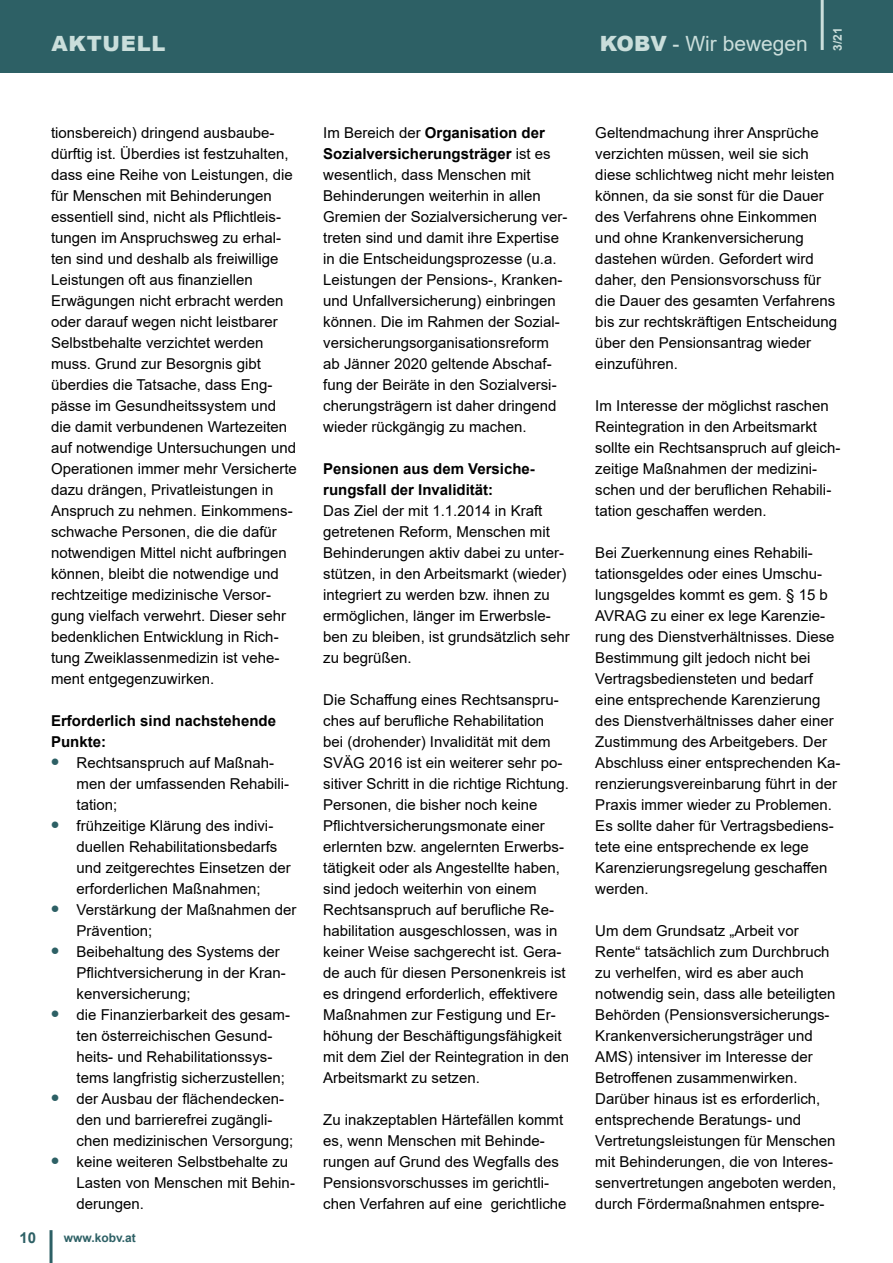
<style>
.page{position:relative;width:893px;height:1263px;background:#fff}
.page>*{position:absolute;margin:0;border:0;box-sizing:border-box;transform-origin:0 0}
.t1{font:21px "Arial";color:#cadedb}
.t2{font:900 21px "Arial";letter-spacing:.035em;color:#cadedb}
.P__p-Text_Standard{font:15px/21px "Arial";color:#000}
.P__p-Text_Standard-2{font:700 15px/21px "Arial";color:#000}
.t3{font:700 15px "Arial";color:#2d6065}
.t4{font:700 12px "Arial";color:#2d6065}
.t5{font:700 12px "Arial";color:#cadedb}
.s1{font-weight:900}
.s2{font-weight:700}
</style>
<div class="page">
<div style="left:0;top:0;width:893px;height:72px;background:#2d6065"></div>
<hr style="left:50px;top:1230px;width:3px;height:33px;background:#2d6065">
<hr style="left:821px;top:0;width:3px;height:50px;background:#cadedb">
<h1 class="t2" style="left:51px;top:28px;width:116px">AKTUELL</h1>
<h1 class="t1" style="left:600px;top:29px;width:210px"><span class="s1">KOBV</span> - Wir bewegen</h1>
<p class="t5" style="left:829px;top:51px;width:25px;rotate:-90deg">3/21</p>
<p class="t3" style="left:19px;top:1227px;width:18px">10</p>
<p class="P__p-Text_Standard" style="left:51px;top:122px;width:247px">tionsbereich) dringend ausbaube&shy;dürftig ist. Überdies ist festzuhalten, dass eine Reihe von Leistungen, die für Menschen mit Behinderungen essentiell sind, nicht als Pflichtleis&shy;tungen im Anspruchsweg zu erhal&shy;ten sind und deshalb als freiwillige Leistungen oft aus finanziellen Erwägungen nicht erbracht werden oder darauf wegen nicht leistbarer Selbstbehalte verzichtet werden muss. Grund zur Besorgnis gibt überdies die Tatsache, dass Eng&shy;pässe im Gesundheitssystem und die damit verbundenen Wartezeiten auf notwendige Untersuchungen und Operationen immer mehr Versicherte dazu drängen, Privatleistungen in Anspruch zu nehmen. Einkommens&shy;schwache Personen, die die dafür notwendigen Mittel nicht aufbringen können, bleibt die notwendige und rechtzeitige medizinische Versor&shy;gung vielfach verwehrt. Dieser sehr bedenklichen Entwicklung in Rich&shy;tung Zweiklassenmedizin ist vehe&shy;ment entgegenzuwirken.</p>
<p class="P__p-Text_Standard-2" style="left:51px;top:710px;width:227px">Erforderlich sind nachstehende<br>Punkte:</p>
<p class="P__p-Text_Standard" style="left:77px;top:752px;width:214px">Rechtsanspruch auf Maßnah&shy;men der umfassenden Rehabili&shy;tation;</p>
<p class="P__p-Text_Standard" style="left:77px;top:815px;width:216px">frühzeitige Klärung des indivi&shy;duellen Rehabilitationsbedarfs und zeitgerechtes Einsetzen der erforderlichen Maßnahmen;</p>
<p class="P__p-Text_Standard" style="left:77px;top:899px;width:222px">Verstärkung der Maßnahmen der<br>Prävention;</p>
<p class="P__p-Text_Standard" style="left:77px;top:941px;width:211px">Beibehaltung des Systems der<br>Pflichtversicherung in der Kran&shy;kenversicherung;</p>
<p class="P__p-Text_Standard" style="left:77px;top:1004px;width:215px">die Finanzierbarkeit des gesam&shy;ten österreichischen Gesund&shy;heits- und Rehabilitationssys&shy;tems langfristig sicherzustellen;</p>
<p class="P__p-Text_Standard" style="left:77px;top:1088px;width:218px">der Ausbau der flächendecken&shy;den und barrierefrei zugängli&shy;chen medizinischen Versorgung;</p>
<p class="P__p-Text_Standard" style="left:77px;top:1151px;width:220px">keine weiteren Selbstbehalte zu<br>Lasten von Menschen mit Behin&shy;derungen.</p>
<p class="t4" style="left:64px;top:1229px;width:74px">www.kobv.at</p>
<p class="P__p-Text_Standard" style="left:323px;top:122px;width:246px">Im Bereich der <span class="s2">Organisation der Sozialversicherungsträger</span> ist es wesentlich, dass Menschen mit Behinderungen weiterhin in allen Gremien der Sozialversicherung ver&shy;treten sind und damit ihre Expertise in die Entscheidungsprozesse (u.a.<br>Leistungen der Pensions-, Kranken&shy;und Unfallversicherung) einbringen können. Die im Rahmen der Sozial&shy;versicherungsorganisationsreform ab Jänner 2020 geltende Abschaf&shy;fung der Beiräte in den Sozialversi&shy;cherungsträgern ist daher dringend wieder rückgängig zu machen.</p>
<p class="P__p-Text_Standard-2" style="left:323px;top:458px;width:213px">Pensionen aus dem Versiche&shy;rungsfall der Invalidität:</p>
<p class="P__p-Text_Standard" style="left:323px;top:500px;width:248px">Das Ziel der mit 1.1.2014 in Kraft getretenen Reform, Menschen mit<br>Behinderungen aktiv dabei zu unter&shy;stützen, in den Arbeitsmarkt (wieder) integriert zu werden bzw. ihnen zu ermöglichen, länger im Erwerbsle&shy;ben zu bleiben, ist grundsätzlich sehr zu begrüßen.</p>
<p class="P__p-Text_Standard" style="left:323px;top:689px;width:247px">Die Schaffung eines Rechtsanspru&shy;ches auf berufliche Rehabilitation<br>bei (drohender) Invalidität mit dem SVÄG 2016 ist ein weiterer sehr po&shy;sitiver Schritt in die richtige Richtung.<br>Personen, die bisher noch keine Pflichtversicherungsmonate einer erlernten bzw. angelernten Erwerbs&shy;tätigkeit oder als Angestellte haben, sind jedoch weiterhin von einem Rechtsanspruch auf berufliche Re&shy;habilitation ausgeschlossen, was in keiner Weise sachgerecht ist. Gera&shy;de auch für diesen Personenkreis ist es dringend erforderlich, effektivere Maßnahmen zur Festigung und Er&shy;höhung der Beschäftigungsfähigkeit mit dem Ziel der Reintegration in den Arbeitsmarkt zu setzen.</p>
<p class="P__p-Text_Standard" style="left:323px;top:1109px;width:245px">Zu inakzeptablen Härtefällen kommt es, wenn Menschen mit Behinde&shy;rungen auf Grund des Wegfalls des Pensionsvorschusses im gerichtli&shy;chen Verfahren auf eine gerichtliche</p>
<p class="P__p-Text_Standard" style="left:595px;top:122px;width:243px">Geltendmachung ihrer Ansprüche verzichten müssen, weil sie sich diese schlichtweg nicht mehr leisten können, da sie sonst für die Dauer des Verfahrens ohne Einkommen und ohne Krankenversicherung dastehen würden. Gefordert wird daher, den Pensionsvorschuss für die Dauer des gesamten Verfahrens bis zur rechtskräftigen Entscheidung über den Pensionsantrag wieder einzuführen.</p>
<p class="P__p-Text_Standard" style="left:595px;top:395px;width:247px">Im Interesse der möglichst raschen Reintegration in den Arbeitsmarkt sollte ein Rechtsanspruch auf gleich&shy;zeitige Maßnahmen der medizini&shy;schen und der beruflichen Rehabili&shy;tation geschaffen werden.</p>
<p class="P__p-Text_Standard" style="left:595px;top:542px;width:247px">Bei Zuerkennung eines Rehabili&shy;tationsgeldes oder eines Umschu&shy;lungsgeldes kommt es gem. § 15 b AVRAG zu einer ex lege Karenzie&shy;rung des Dienstverhältnisses. Diese Bestimmung gilt jedoch nicht bei Vertragsbediensteten und bedarf eine entsprechende Karenzierung des Dienstverhältnisses daher einer Zustimmung des Arbeitgebers. Der Abschluss einer entsprechenden Ka&shy;renzierungsvereinbarung führt in der Praxis immer wieder zu Problemen.<br>Es sollte daher für Vertragsbediens&shy;tete eine entsprechende ex lege Karenzierungsregelung geschaffen werden.</p>
<p class="P__p-Text_Standard" style="left:595px;top:920px;width:242px">Um dem Grundsatz „Arbeit vor Rente“ tatsächlich zum Durchbruch zu verhelfen, wird es aber auch notwendig sein, dass alle beteiligten Behörden (Pensionsversicherungs-Krankenversicherungsträger und AMS) intensiver im Interesse der Betroffenen zusammenwirken.</p>
<p class="P__p-Text_Standard" style="left:595px;top:1088px;width:242px">Darüber hinaus ist es erforderlich, entsprechende Beratungs- und Vertretungsleistungen für Menschen mit Behinderungen, die von Interes&shy;senvertretungen angeboten werden, durch Fördermaßnahmen entspre-</p>
</div>
